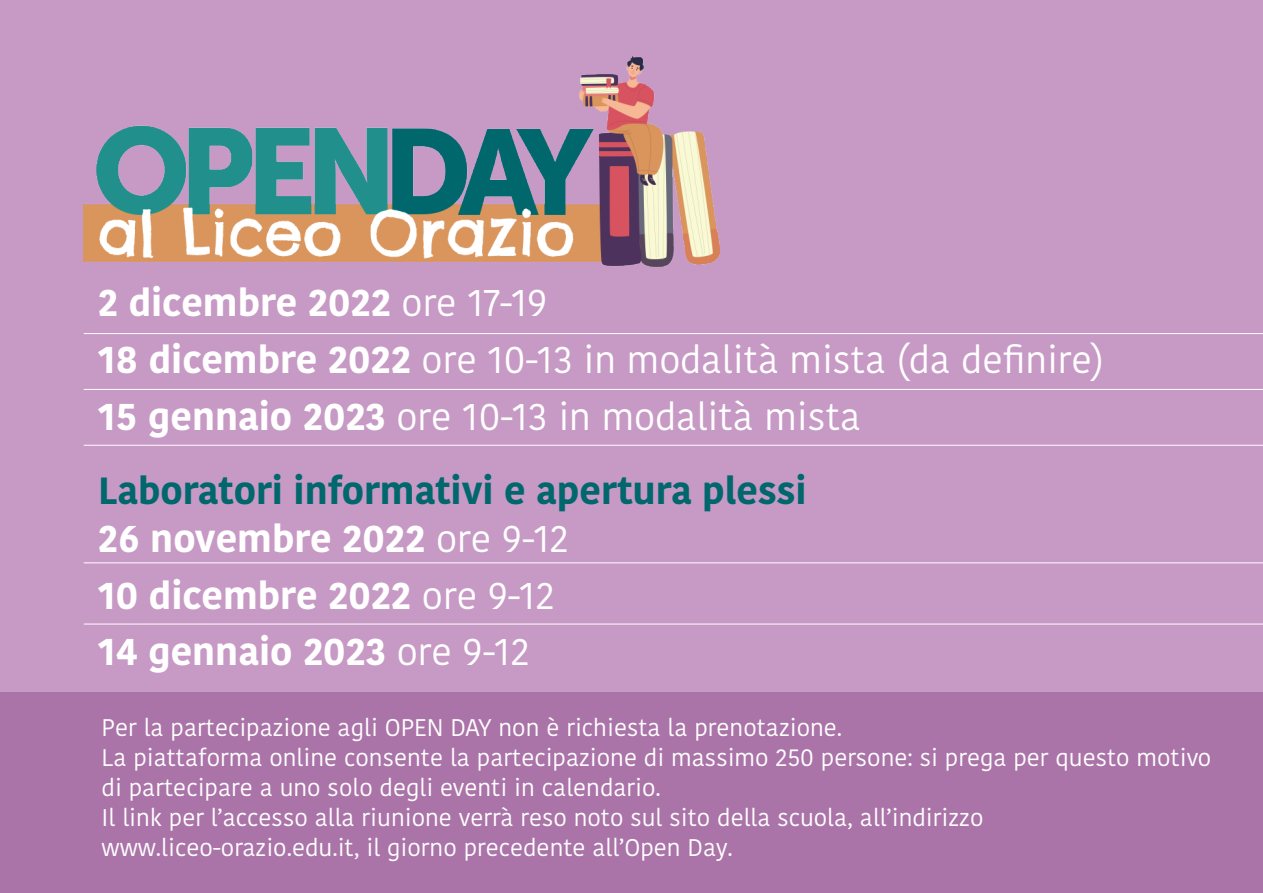
<style>
.page{position:relative;width:1263px;height:893px;background:#c799c5}
.page>*{position:absolute;margin:0;border:0;box-sizing:border-box;transform-origin:0 0}
.t1{font:37.8px/56.6px "Kohinoor Bangla";color:#fff}
.t2{font:700 37.8px/56.6px "Kohinoor Bangla";color:#fff}
.t3{font:700 37.8px "Kohinoor Bangla";color:#00676d}
.t4{font:24px/30px "Kohinoor Bangla";color:#fff}
.s1{font-weight:700}
.s2{font-weight:400}
</style>
<div class="page">
<div style="left:0;top:692px;width:1263px;height:201px;background:#ab74a9"></div>
<img style="left:84px;top:56px;width:635px;height:210px">
<hr style="left:84px;top:333px;width:1179px;height:1px;background:#fff">
<hr style="left:84px;top:389px;width:1179px;height:1px;background:#fff">
<hr style="left:84px;top:445px;width:1179px;height:1px;background:#fff">
<hr style="left:84px;top:563px;width:1179px;height:1px;background:#fff">
<hr style="left:84px;top:624px;width:1179px;height:1px;background:#fff">
<h1 class="t1" style="left:98px;top:274px;width:1008px"><span class="s1">2 dicembre 2022</span> ore 17-19<br><span class="s1">18 dicembre 2022</span> ore 10-13 in modalità mista (da definire)<br><span class="s1">15 gennaio 2023</span> ore 10-13 in modalità mista</h1>
<h1 class="t3" style="left:98px;top:457px;width:710px">Laboratori informativi e apertura plessi</h1>
<h1 class="t2" style="left:98px;top:509px;width:472px">26 novembre 2022 <span class="s2">ore 9-12<br></span>10 dicembre 2022 <span class="s2">ore 9-12<br></span>14 gennaio 2023 <span class="s2">ore 9-12</span></h1>
<p class="t4" style="left:102px;top:712px;width:1111px">Per la partecipazione agli OPEN DAY non è richiesta la prenotazione.<br>La piattaforma online consente la partecipazione di massimo 250 persone: si prega per questo motivo di partecipare a uno solo degli eventi in calendario.<br>Il link per l’accesso alla riunione verrà reso noto sul sito della scuola, all’indirizzo www.liceo-orazio.edu.it, il giorno precedente all’Open Day.</p>
</div>
